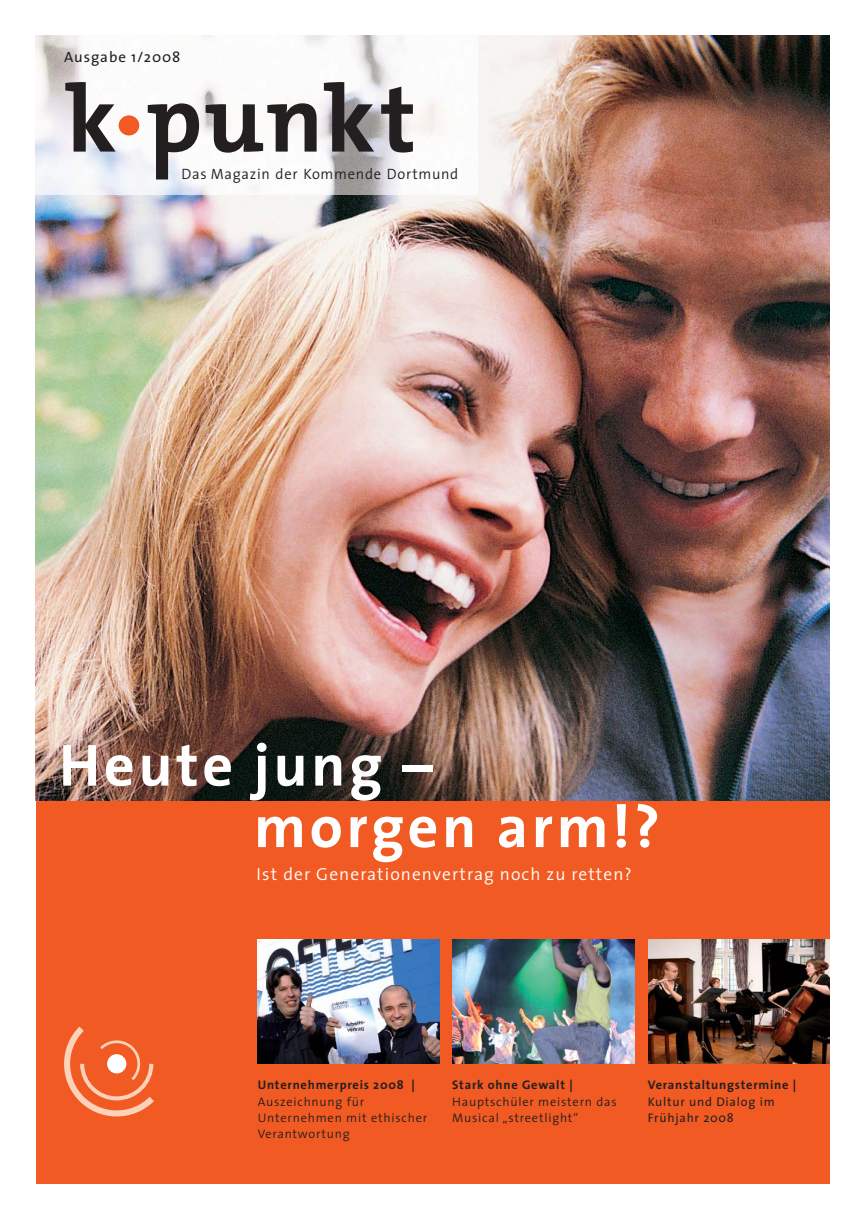
<style>
.page{position:relative;width:865px;height:1219px;background:#fff}
.page>*{position:absolute;margin:0;border:0;box-sizing:border-box;transform-origin:0 0}
.t1{font:700 60px/61.5px "The Sans";letter-spacing:.06em;color:#fff}
.t2{font:300 17.5px "The Sans";letter-spacing:.06em;color:#fff}
.t3{font:300 15px "The Sans";letter-spacing:.05em;color:#231f20}
.t4{font:15px "The Sans";letter-spacing:.06em;color:#231f20}
.t5{font:300 12.5px/16.2px "The Sans";letter-spacing:.06em;color:#231f20}
.t6{font:700 12.5px "The Sans";letter-spacing:.06em;color:#231f20}
.t7{font:12.5px/16.2px "The Sans";letter-spacing:.06em;color:#231f20}
</style>
<div class="page">
<img style="left:36px;top:35px;width:793px;height:766px">
<div style="left:36px;top:801px;width:793px;height:382px;background:#f15a22"></div>
<img style="left:36px;top:35px;width:441px;height:160px">
<div style="left:119px;top:115px;width:20px;height:20px;background:#f15a22;border-radius:50%"></div>
<svg style="left:148px;top:103px;width:51px;height:76px"></svg>
<svg style="left:206px;top:103px;width:110px;height:50px"></svg>
<svg style="left:324px;top:82px;width:50px;height:70px"></svg>
<svg style="left:381px;top:87px;width:32px;height:66px"></svg>
<svg style="left:65px;top:82px;width:51px;height:70px"></svg>
<img style="left:453px;top:939px;width:181px;height:124px">
<svg style="left:64px;top:1026px;width:90px;height:91px"></svg>
<img style="left:258px;top:939px;width:181px;height:124px">
<img style="left:648px;top:939px;width:181px;height:124px">
<p class="t4" style="left:64px;top:51px;width:118px">Ausgabe 1/2008</p>
<p class="t3" style="left:182px;top:168px;width:278px">Das Magazin der Kommende Dortmund</p>
<h1 class="t1" style="left:254px;top:740px;width:407px;text-indent:-195px">Heute jung – morgen arm!?</h1>
<h2 class="t2" style="left:256px;top:867px;width:377px">Ist der Generationenvertrag noch zu retten?</h2>
<p class="t6" style="left:258px;top:1080px;width:159px">Unternehmerpreis 2008 |</p>
<p class="t5" style="left:258px;top:1095px;width:171px">Auszeichnung für<br>Unternehmen mit ethischer<br>Verantwortung</p>
<p class="t6" style="left:452px;top:1080px;width:122px">Stark ohne Gewalt |</p>
<p class="t5" style="left:452px;top:1095px;width:166px">Hauptschüler meistern das<br>Musical „streetlight“</p>
<p class="t6" style="left:647px;top:1080px;width:150px">Veranstaltungstermine |</p>
<p class="t7" style="left:647px;top:1095px;width:128px">Kultur und Dialog im<br>Frühjahr 2008</p>
</div>
